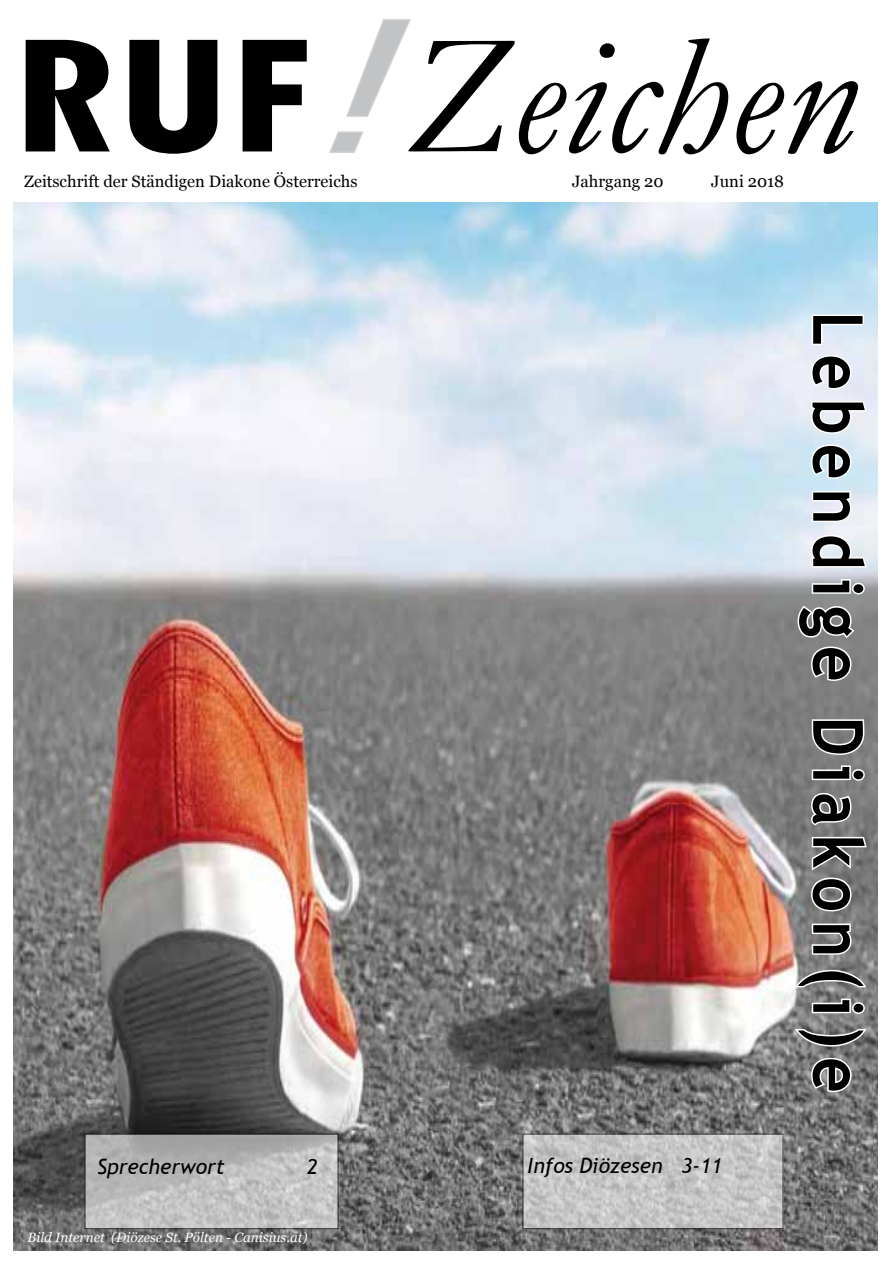
<style>
.page{position:relative;width:893px;height:1263px;background:#fff}
.page>*{position:absolute;margin:0;border:0;box-sizing:border-box;transform-origin:0 0}
.t1{font:italic 174px "Garamond";color:#000}
.t2{font:700 69px "Trebuchet MS";letter-spacing:.15em;color:#000;scale:.89 1}
.t3{font:italic 21px "Trebuchet MS";color:#000}
.t4{font:16.5px "Georgia";color:#000}
.t5{font:italic 13.5px "Georgia";color:#fbfbfb}
.s1{font-family:"Tw Cen";font-weight:700;font-style:normal;font-stretch:condensed;font-size:183px}
.s2{font-family:"Verdana";font-size:180px;color:#c2c3c4}
</style>
<div class="page">
<img style="left:14px;top:203px;width:863px;height:1047px">
<svg style="left:329px;top:19px;width:82px;height:134px"></svg>
<svg style="left:810px;top:313px;width:55px;height:34px"></svg>
<svg style="left:809px;top:354px;width:44px;height:37px"></svg>
<svg style="left:809px;top:399px;width:60px;height:36px"></svg>
<svg style="left:809px;top:443px;width:44px;height:37px"></svg>
<svg style="left:810px;top:489px;width:43px;height:35px"></svg>
<svg style="left:809px;top:533px;width:60px;height:36px"></svg>
<svg style="left:810px;top:578px;width:57px;height:19px"></svg>
<svg style="left:796px;top:604px;width:61px;height:78px"></svg>
<svg style="left:810px;top:718px;width:56px;height:38px"></svg>
<svg style="left:810px;top:764px;width:57px;height:19px"></svg>
<svg style="left:809px;top:791px;width:44px;height:36px"></svg>
<svg style="left:809px;top:835px;width:60px;height:78px"></svg>
<svg style="left:810px;top:922px;width:43px;height:34px"></svg>
<svg style="left:792px;top:968px;width:77px;height:21px"></svg>
<svg style="left:810px;top:997px;width:57px;height:19px"></svg>
<svg style="left:792px;top:1027px;width:77px;height:21px"></svg>
<svg style="left:810px;top:1056px;width:43px;height:38px"></svg>
<svg style="left:525px;top:1136px;width:256px;height:91px;background:#c5c5c5"></svg>
<svg style="left:87px;top:1136px;width:249px;height:91px;background:#bbb"></svg>
<h1 class="t1" style="left:10px;top:-21px;width:848px"><span class="s1">RUF</span><span class="s2">!</span>Zeichen</h1>
<p class="t4" style="left:24px;top:171px;width:335px">Zeitschrift der Ständigen Diakone Österreichs</p>
<p class="t4" style="left:572px;top:171px;width:93px">Jahrgang 20</p>
<p class="t4" style="left:711px;top:171px;width:74px">Juni 2018</p>
<p class="t3" style="left:97px;top:1154px;width:129px">Sprecherwort</p>
<p class="t3" style="left:307px;top:1154px;width:13px">2</p>
<p class="t3" style="left:528px;top:1153px;width:196px">Infos Diözesen 3-11</p>
<p class="t5" style="left:28px;top:1228px;width:281px">Bild Internet (Diözese St. Pölten - Canisius.at)</p>
<h2 class="t2" style="left:881px;top:312px;width:879px;rotate:90deg">Lebendige Diakon(i)e</h2>
</div>
